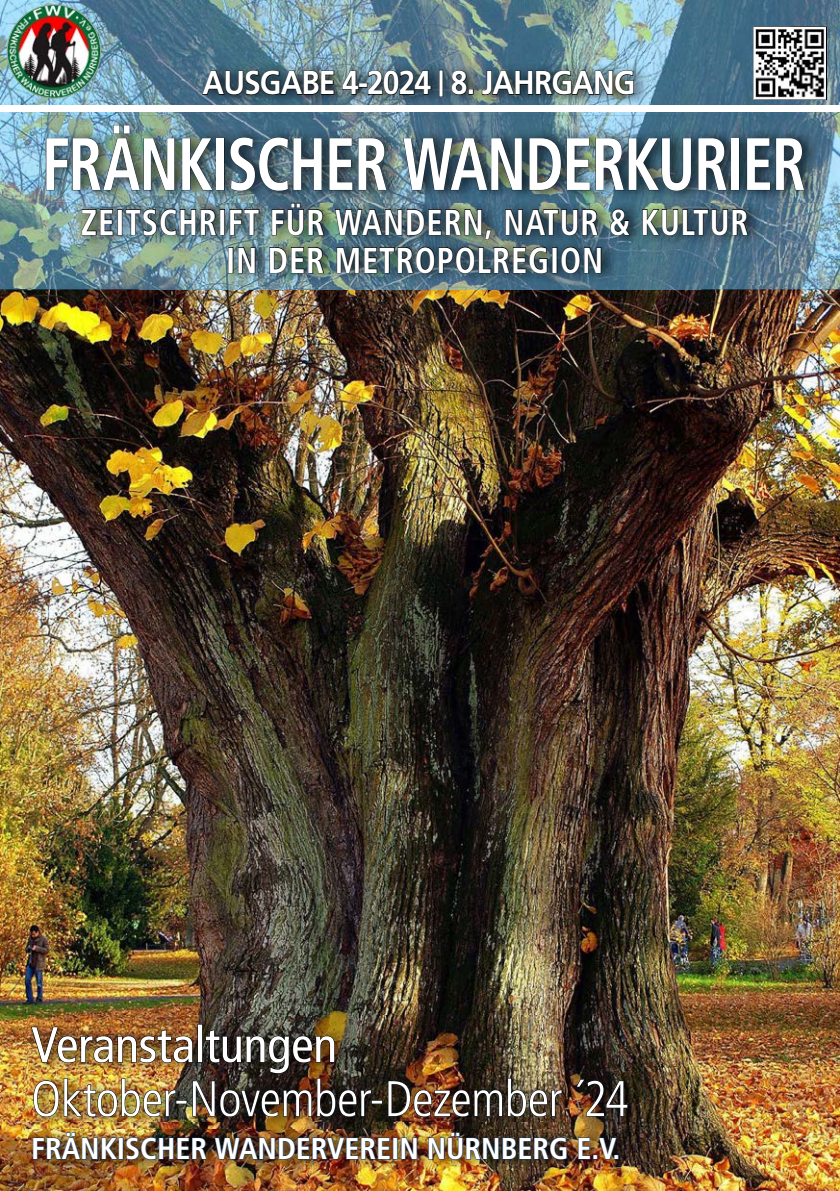
<style>
.page{position:relative;width:840px;height:1191px;background:#fff}
.page>*{position:absolute;margin:0;border:0;box-sizing:border-box;transform-origin:0 0}
.t1{font:74px "Frutiger LT 67 Bd Cn";letter-spacing:-.02em;color:#fff;scale:.82 1}
.t2{font:50px "Frutiger LT 47 Lt Cn";letter-spacing:-.01em;color:#fff}
.t3{font:50px "Frutiger LT 57 Cn";letter-spacing:-.01em;color:#fff}
.t4{font:36px/38px "Frutiger LT 67 Bd Cn";letter-spacing:.03em;color:#fff;text-align:center;scale:.9 1}
.t5{font:33px "Frutiger LT 65 Bd";letter-spacing:-.03em;color:#fff;scale:.91 1}
.t6{font:30px "Frutiger LT 67 Bd Cn";color:#fff}
.s1{font-size:26.2px}
</style>
<div class="page">
<img style="left:0;top:289px;width:839px;height:902px">
<img style="left:27px;top:1015px;width:616px;height:113px">
<div style="left:197px;top:1024px;width:5px;height:38px;border:1px solid #000"></div>
<img style="left:31px;top:1026px;width:596px;height:91px">
<img style="left:0;top:112px;width:139px;height:177px">
<img style="left:139px;top:112px;width:700px;height:58px">
<img style="left:700px;top:170px;width:139px;height:119px">
<img style="left:139px;top:284px;width:561px;height:5px">
<img style="left:41px;top:115px;width:777px;height:87px">
<img style="left:46px;top:125px;width:757px;height:66px">
<img style="left:77px;top:194px;width:686px;height:90px">
<svg style="left:82px;top:209px;width:31px;height:26px"></svg>
<div style="left:117px;top:209px;width:5px;height:26px;border:1px solid #000"></div>
<svg style="left:125px;top:209px;width:91px;height:26px;background:#445a63"></svg>
<div style="left:220px;top:209px;width:4px;height:26px;border:1px solid #000"></div>
<svg style="left:230px;top:209px;width:29px;height:26px"></svg>
<svg style="left:271px;top:203px;width:53px;height:32px;background:#3f5451"></svg>
<img style="left:335px;top:208px;width:156px;height:31px">
<svg style="left:505px;top:209px;width:93px;height:26px;background:#2c4048"></svg>
<svg style="left:609px;top:209px;width:21px;height:26px"></svg>
<svg style="left:642px;top:209px;width:106px;height:26px;background:#384c4e"></svg>
<div style="left:228px;top:247px;width:5px;height:26px;border:1px solid #000"></div>
<svg style="left:238px;top:247px;width:17px;height:26px"></svg>
<svg style="left:269px;top:247px;width:55px;height:26px"></svg>
<svg style="left:336px;top:247px;width:211px;height:26px;background:#33464e"></svg>
<div style="left:552px;top:247px;width:4px;height:26px;border:1px solid #000"></div>
<svg style="left:561px;top:247px;width:40px;height:26px"></svg>
<img style="left:28px;top:1122px;width:606px;height:49px">
<img style="left:33px;top:1132px;width:85px;height:28px">
<div style="left:119px;top:1137px;width:4px;height:22px;border:1px solid #113c67"></div>
<img style="left:126px;top:1136px;width:81px;height:24px">
<img style="left:214px;top:1132px;width:176px;height:31px">
<div style="left:392px;top:1137px;width:5px;height:22px;border:1px solid #113c67"></div>
<svg style="left:400px;top:1137px;width:17px;height:22px"></svg>
<img style="left:428px;top:1132px;width:139px;height:28px">
<svg style="left:577px;top:1137px;width:41px;height:23px"></svg>
<img style="left:0;top:0;width:839px;height:105px">
<img style="left:198px;top:60px;width:452px;height:45px">
<svg style="left:202px;top:70px;width:132px;height:26px;background:#293c46"></svg>
<svg style="left:341px;top:70px;width:18px;height:25px"></svg>
<div style="left:358px;top:83px;width:9px;height:5px;border:1px solid #000"></div>
<svg style="left:367px;top:70px;width:64px;height:25px;background:#33454f"></svg>
<div style="left:439px;top:70px;width:4px;height:27px;border:1px solid #000"></div>
<svg style="left:451px;top:70px;width:22px;height:25px"></svg>
<svg style="left:481px;top:70px;width:153px;height:25px;background:#384a50"></svg>
<img style="left:754px;top:27px;width:72px;height:72px">
<img style="left:753px;top:27px;width:36px;height:36px">
<img style="left:789px;top:27px;width:36px;height:1px">
<img style="left:753px;top:63px;width:1px;height:36px">
<img style="left:826px;top:27px;width:1px;height:36px">
<img style="left:826px;top:63px;width:1px;height:36px">
<img style="left:7px;top:5px;width:93px;height:93px;border-radius:47px">
<p class="t5" style="left:202px;top:63px;width:477px">AUSGABE 4-2024 <span class="s1">|</span> 8. JAHRGANG</p>
<h1 class="t1" style="left:42px;top:120px;width:932px">FRÄNKISCHER WANDERKURIER</h1>
<p class="t4" style="left:81px;top:203px;width:743px">ZEITSCHRIFT FÜR WANDERN, NATUR &amp; KULTUR<br>IN DER METROPOLREGION</p>
<h2 class="t3" style="left:31px;top:1015px;width:307px">Veranstaltungen</h2>
<h2 class="t2" style="left:31px;top:1070px;width:598px">Oktober-November-Dezember ´24</h2>
<p class="t6" style="left:31px;top:1130px;width:590px">FRÄNKISCHER WANDERVEREIN NÜRNBERG E.V.</p>
</div>
